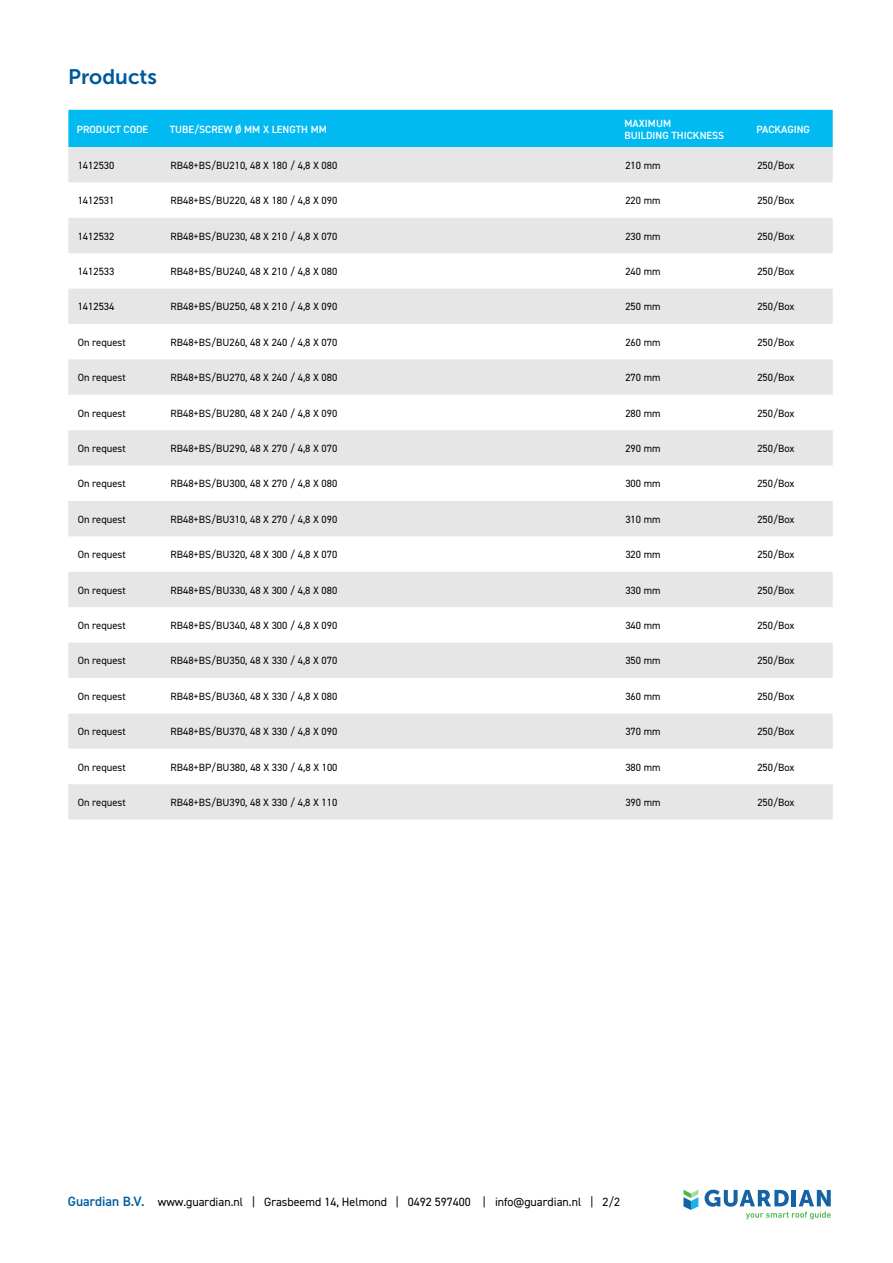
<style>
.page{position:relative;width:893px;height:1263px;background:#fff}
.page>*{position:absolute;margin:0;border:0;box-sizing:border-box;transform-origin:0 0}
.t1{font:21px "Museo Sans 700";color:#00599b}
.t2{font:12px "DIN2014";color:#000}
.t3{font:10.5px "DIN2014";color:#000}
.t4{font:600 10.5px/12px "DIN2014";color:#fff}
.s1{font-weight:600;font-size:13.5px;color:#005da0}
</style>
<div class="page">
<div style="left:68px;top:110px;width:765px;height:37px;background:#00baf1"></div>
<svg style="left:68px;top:147px;width:765px;height:672px;fill:#e6e6e6"></svg>
<svg style="left:68px;top:678px;width:765px;height:106px"></svg>
<svg style="left:705px;top:1189px;width:126px;height:30px"></svg>
<svg style="left:683px;top:1189px;width:15px;height:21px"></svg>
<p class="t1" style="left:68px;top:65px;width:90px">Products</p>
<p class="t4" style="left:77px;top:123px;width:73px">PRODUCT CODE</p>
<p class="t4" style="left:170px;top:123px;width:159px">TUBE/SCREW Ø MM X LENGTH MM</p>
<p class="t4" style="left:624px;top:117px;width:101px">MAXIMUM<br>BUILDING THICKNESS</p>
<p class="t4" style="left:756px;top:123px;width:55px">PACKAGING</p>
<p class="t3" style="left:78px;top:159px;width:38px">1412530</p>
<p class="t3" style="left:171px;top:159px;width:168px">RB48+BS/BU210, 48 X 180 / 4,8 X 080</p>
<p class="t3" style="left:625px;top:159px;width:37px">210 mm</p>
<p class="t3" style="left:757px;top:159px;width:39px">250/Box</p>
<p class="t3" style="left:78px;top:194px;width:38px">1412531</p>
<p class="t3" style="left:171px;top:194px;width:168px">RB48+BS/BU220, 48 X 180 / 4,8 X 090</p>
<p class="t3" style="left:625px;top:194px;width:37px">220 mm</p>
<p class="t3" style="left:757px;top:194px;width:39px">250/Box</p>
<p class="t3" style="left:78px;top:229px;width:38px">1412532</p>
<p class="t3" style="left:171px;top:229px;width:168px">RB48+BS/BU230, 48 X 210 / 4,8 X 070</p>
<p class="t3" style="left:625px;top:229px;width:37px">230 mm</p>
<p class="t3" style="left:757px;top:229px;width:39px">250/Box</p>
<p class="t3" style="left:78px;top:265px;width:38px">1412533</p>
<p class="t3" style="left:171px;top:265px;width:168px">RB48+BS/BU240, 48 X 210 / 4,8 X 080</p>
<p class="t3" style="left:625px;top:265px;width:37px">240 mm</p>
<p class="t3" style="left:757px;top:265px;width:39px">250/Box</p>
<p class="t3" style="left:78px;top:300px;width:38px">1412534</p>
<p class="t3" style="left:171px;top:300px;width:168px">RB48+BS/BU250, 48 X 210 / 4,8 X 090</p>
<p class="t3" style="left:625px;top:300px;width:37px">250 mm</p>
<p class="t3" style="left:757px;top:300px;width:39px">250/Box</p>
<p class="t3" style="left:78px;top:336px;width:50px">On request</p>
<p class="t3" style="left:171px;top:336px;width:168px">RB48+BS/BU260, 48 X 240 / 4,8 X 070</p>
<p class="t3" style="left:625px;top:336px;width:37px">260 mm</p>
<p class="t3" style="left:757px;top:336px;width:39px">250/Box</p>
<p class="t3" style="left:78px;top:371px;width:50px">On request</p>
<p class="t3" style="left:171px;top:371px;width:168px">RB48+BS/BU270, 48 X 240 / 4,8 X 080</p>
<p class="t3" style="left:625px;top:371px;width:37px">270 mm</p>
<p class="t3" style="left:757px;top:371px;width:39px">250/Box</p>
<p class="t3" style="left:78px;top:406px;width:50px">On request</p>
<p class="t3" style="left:171px;top:406px;width:168px">RB48+BS/BU280, 48 X 240 / 4,8 X 090</p>
<p class="t3" style="left:625px;top:406px;width:37px">280 mm</p>
<p class="t3" style="left:757px;top:406px;width:39px">250/Box</p>
<p class="t3" style="left:78px;top:442px;width:50px">On request</p>
<p class="t3" style="left:171px;top:442px;width:168px">RB48+BS/BU290, 48 X 270 / 4,8 X 070</p>
<p class="t3" style="left:625px;top:442px;width:37px">290 mm</p>
<p class="t3" style="left:757px;top:442px;width:39px">250/Box</p>
<p class="t3" style="left:78px;top:477px;width:50px">On request</p>
<p class="t3" style="left:171px;top:477px;width:168px">RB48+BS/BU300, 48 X 270 / 4,8 X 080</p>
<p class="t3" style="left:625px;top:477px;width:37px">300 mm</p>
<p class="t3" style="left:757px;top:477px;width:39px">250/Box</p>
<p class="t3" style="left:78px;top:513px;width:50px">On request</p>
<p class="t3" style="left:171px;top:513px;width:168px">RB48+BS/BU310, 48 X 270 / 4,8 X 090</p>
<p class="t3" style="left:625px;top:513px;width:37px">310 mm</p>
<p class="t3" style="left:757px;top:513px;width:39px">250/Box</p>
<p class="t3" style="left:78px;top:548px;width:50px">On request</p>
<p class="t3" style="left:171px;top:548px;width:168px">RB48+BS/BU320, 48 X 300 / 4,8 X 070</p>
<p class="t3" style="left:625px;top:548px;width:37px">320 mm</p>
<p class="t3" style="left:757px;top:548px;width:39px">250/Box</p>
<p class="t3" style="left:78px;top:583px;width:50px">On request</p>
<p class="t3" style="left:171px;top:583px;width:168px">RB48+BS/BU330, 48 X 300 / 4,8 X 080</p>
<p class="t3" style="left:625px;top:583px;width:37px">330 mm</p>
<p class="t3" style="left:757px;top:583px;width:39px">250/Box</p>
<p class="t3" style="left:78px;top:619px;width:50px">On request</p>
<p class="t3" style="left:171px;top:619px;width:168px">RB48+BS/BU340, 48 X 300 / 4,8 X 090</p>
<p class="t3" style="left:625px;top:619px;width:37px">340 mm</p>
<p class="t3" style="left:757px;top:619px;width:39px">250/Box</p>
<p class="t3" style="left:78px;top:654px;width:50px">On request</p>
<p class="t3" style="left:171px;top:654px;width:168px">RB48+BS/BU350, 48 X 330 / 4,8 X 070</p>
<p class="t3" style="left:625px;top:654px;width:37px">350 mm</p>
<p class="t3" style="left:757px;top:654px;width:39px">250/Box</p>
<p class="t3" style="left:78px;top:689px;width:50px">On request</p>
<p class="t3" style="left:171px;top:689px;width:168px">RB48+BS/BU360, 48 X 330 / 4,8 X 080</p>
<p class="t3" style="left:625px;top:689px;width:37px">360 mm</p>
<p class="t3" style="left:757px;top:689px;width:39px">250/Box</p>
<p class="t3" style="left:78px;top:725px;width:50px">On request</p>
<p class="t3" style="left:171px;top:725px;width:168px">RB48+BS/BU370, 48 X 330 / 4,8 X 090</p>
<p class="t3" style="left:625px;top:725px;width:37px">370 mm</p>
<p class="t3" style="left:757px;top:725px;width:39px">250/Box</p>
<p class="t3" style="left:78px;top:760px;width:50px">On request</p>
<p class="t3" style="left:171px;top:760px;width:169px">RB48+BP/BU380, 48 X 330 / 4,8 X 100</p>
<p class="t3" style="left:625px;top:760px;width:37px">380 mm</p>
<p class="t3" style="left:757px;top:760px;width:39px">250/Box</p>
<p class="t3" style="left:78px;top:796px;width:50px">On request</p>
<p class="t3" style="left:171px;top:796px;width:168px">RB48+BS/BU390, 48 X 330 / 4,8 X 110</p>
<p class="t3" style="left:625px;top:796px;width:37px">390 mm</p>
<p class="t3" style="left:757px;top:796px;width:39px">250/Box</p>
<p class="t2" style="left:68px;top:1194px;width:554px"><span class="s1">Guardian B.V.</span> www.guardian.nl | Grasbeemd 14, Helmond | 0492 597400 | info@guardian.nl | 2/2</p>
</div>
